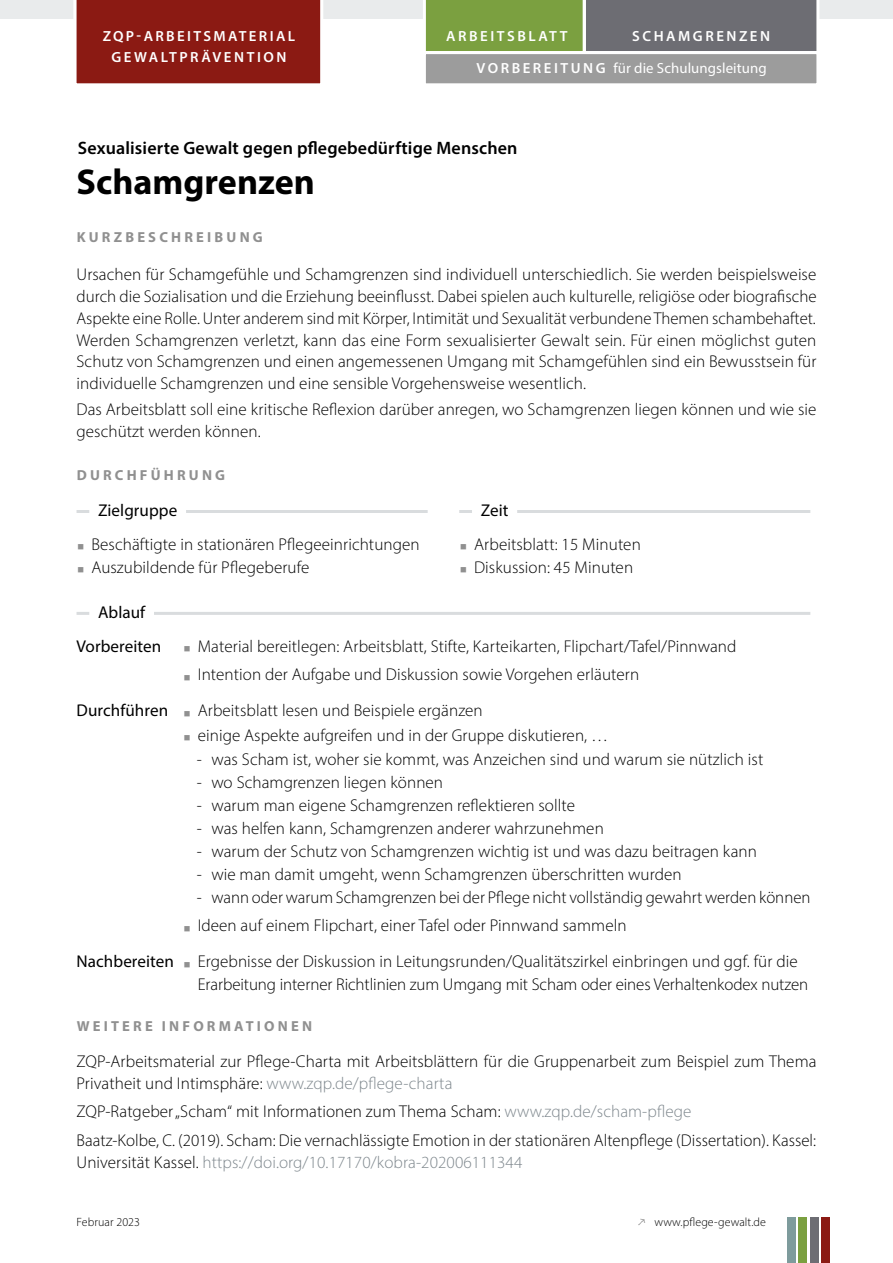
<style>
.page{position:relative;width:893px;height:1263px;background:#fff}
.page>*{position:absolute;margin:0;border:0;box-sizing:border-box;transform-origin:0 0}
.t1{font:700 36px "Myriad Pro";color:#000}
.t2{font:600 18px "Myriad Pro";letter-spacing:.01em;color:#000}
.t3{font:300 17.1px/21.8px "Myriad Pro";letter-spacing:.005em;color:#000}
.t4{font:300 17.1px "Myriad Pro";letter-spacing:.005em;color:#7e878d}
.t5{font:17.1px/33.6px "Myriad Pro";letter-spacing:.005em;color:#000;text-align:center}
.t6{font:600 14.7px/21.8px "Myriad Pro";letter-spacing:.17em;color:#fff;text-align:center}
.t7{font:14.7px "Myriad Pro";letter-spacing:.005em;color:#fff}
.t8{font:700 14.55px "Myriad Pro";letter-spacing:.22em;color:#909090}
.t9{font:300 12px "Myriad Pro";letter-spacing:.01em;color:#000}
.s1{font-weight:600}
.s2{color:#7e878d}
.s3{color:#000}
</style>
<div class="page">
<div style="left:0;top:0;width:893px;height:19px;background:#e9ebec"></div>
<svg style="left:423px;top:0;width:396px;height:51px;background:#748360"></svg>
<hr style="left:583px;top:0;width:3px;height:106px;background:#fff">
<div style="left:423px;top:51px;width:396px;height:35px;background:#9c9c9c;border:3px solid #fff"></div>
<div style="left:787px;top:1217px;width:8px;height:46px;background:#7e9b9c"></div>
<div style="left:799px;top:1217px;width:8px;height:46px;background:#7ba040"></div>
<div style="left:810px;top:1217px;width:8px;height:46px;background:#6d6d73"></div>
<div style="left:821px;top:1217px;width:8px;height:46px;background:#8b1a13"></div>
<hr style="left:186px;top:510px;width:242px;height:3px;background:#d9dcde">
<svg style="left:77px;top:510px;width:12px;height:3px"></svg>
<hr style="left:517px;top:510px;width:293px;height:3px;background:#d9dcde">
<svg style="left:459px;top:510px;width:13px;height:3px"></svg>
<hr style="left:154px;top:612px;width:656px;height:3px;background:#d9dcde">
<svg style="left:77px;top:612px;width:12px;height:3px"></svg>
<div style="left:74px;top:0;width:249px;height:84px;background:#8b1a13"></div>
<p class="t6" style="left:103px;top:24px;width:194px">ZQP-ARBEITSMATERIAL<br>GEWALTPRÄVENTION</p>
<p class="t6" style="left:446px;top:24px;width:123px">ARBEITSBLATT</p>
<p class="t6" style="left:632px;top:24px;width:139px">SCHAMGRENZEN</p>
<p class="t7" style="left:476px;top:59px;width:292px"><span class="s1">V O R B E R E I T U N G</span> für die Schulungsleitung</p>
<p class="t2" style="left:78px;top:136px;width:441px">Sexualisierte Gewalt gegen pflegebedürftige Menschen</p>
<h1 class="t1" style="left:77px;top:159px;width:240px">Schamgrenzen</h1>
<p class="t8" style="left:77px;top:227px;width:188px">KURZBESCHREIBUNG</p>
<p class="t3" style="left:77px;top:264px;width:742px;text-align:justify">Ursachen für Schamgefühle und Schamgrenzen sind individuell unterschiedlich. Sie werden beispielsweise durch die Sozialisation und die Erziehung beeinflusst. Dabei spielen auch kulturelle, religiöse oder biografische Aspekte eine Rolle. Unter anderem sind mit Körper, Intimität und Sexualität verbundene Themen schambehaftet.<br>Werden Schamgrenzen verletzt, kann das eine Form sexualisierter Gewalt sein. Für einen möglichst guten Schutz von Schamgrenzen und einen angemessenen Umgang mit Schamgefühlen sind ein Bewusstsein für individuelle Schamgrenzen und eine sensible Vorgehensweise wesentlich.</p>
<p class="t3" style="left:77px;top:398px;width:741px">Das Arbeitsblatt soll eine kritische Reflexion darüber anregen, wo Schamgrenzen liegen können und wie sie geschützt werden können.</p>
<p class="t8" style="left:77px;top:466px;width:150px">DURCHFÜHRUNG</p>
<p class="t5" style="left:98px;top:493px;width:81px">Zielgruppe</p>
<p class="t3" style="left:91px;top:532px;width:330px;line-height:23.1px">Beschäftigte in stationären Pflegeeinrichtungen<br>Auszubildende für Pflegeberufe</p>
<p class="t5" style="left:481px;top:493px;width:29px">Zeit</p>
<p class="t3" style="left:474px;top:532px;width:168px;line-height:23.1px">Arbeitsblatt: 15 Minuten<br>Diskussion: 45 Minuten</p>
<p class="t5" style="left:77px;top:595px;width:86px">Ablauf<br>Vorbereiten</p>
<p class="t3" style="left:198px;top:631px;width:540px;line-height:28.5px">Material bereitlegen: Arbeitsblatt, Stifte, Karteikarten, Flipchart/Tafel/Pinnwand<br>Intention der Aufgabe und Diskussion sowie Vorgehen erläutern</p>
<p class="t5" style="left:77px;top:693px;width:93px">Durchführen</p>
<p class="t3" style="left:198px;top:698px;width:412px;line-height:24.6px">Arbeitsblatt lesen und Beispiele ergänzen<br>einige Aspekte aufgreifen und in der Gruppe diskutieren, …</p>
<p class="t3" style="left:197px;top:749px;width:568px">- was Scham ist, woher sie kommt, was Anzeichen sind und warum sie nützlich ist</p>
<p class="t3" style="left:197px;top:771px;width:248px">- wo Schamgrenzen liegen können</p>
<p class="t3" style="left:197px;top:794px;width:380px">- warum man eigene Schamgrenzen reflektieren sollte</p>
<p class="t3" style="left:197px;top:817px;width:408px">- was helfen kann, Schamgrenzen anderer wahrzunehmen</p>
<p class="t3" style="left:197px;top:840px;width:562px">- warum der Schutz von Schamgrenzen wichtig ist und was dazu beitragen kann</p>
<p class="t3" style="left:197px;top:863px;width:486px">- wie man damit umgeht, wenn Schamgrenzen überschritten wurden</p>
<p class="t3" style="left:197px;top:883px;width:615px;line-height:28.5px">- wann oder warum Schamgrenzen bei der Pflege nicht vollständig gewahrt werden können<br>Ideen auf einem Flipchart, einer Tafel oder Pinnwand sammeln</p>
<p class="t5" style="left:77px;top:945px;width:99px">Nachbereiten</p>
<p class="t3" style="left:198px;top:950px;width:612px">Ergebnisse der Diskussion in Leitungsrunden/Qualitätszirkel einbringen und ggf. für die<br>Erarbeitung interner Richtlinien zum Umgang mit Scham oder eines Verhaltenkodex nutzen</p>
<p class="t8" style="left:77px;top:1016px;width:237px">WEITERE INFORMATIONEN</p>
<p class="t3" style="left:77px;top:1050px;width:741px">ZQP-Arbeitsmaterial zur Pflege-Charta mit Arbeitsblättern für die Gruppenarbeit zum Beispiel zum Thema<br>Privatheit und Intimsphäre: <span class="s2">www.zqp.de/pflege-charta</span></p>
<p class="t3" style="left:77px;top:1097px;width:741px;line-height:28.5px">ZQP-Ratgeber „Scham“ mit Informationen zum Thema Scham: <span class="s2">www.zqp.de/scham-pflege<br></span>Baatz-Kolbe, C. (2019). Scham: Die vernachlässigte Emotion in der stationären Altenpflege (Dissertation). Kassel:</p>
<p class="t4" style="left:77px;top:1152px;width:447px"><span class="s3">Universität Kassel.</span> https://doi.org/10.17170/kobra-202006111344</p>
<p class="t9" style="left:77px;top:1215px;width:65px">Februar 2023</p>
<p class="t9" style="left:638px;top:1215px;width:130px">• www.pflege-gewalt.de</p>
</div>
